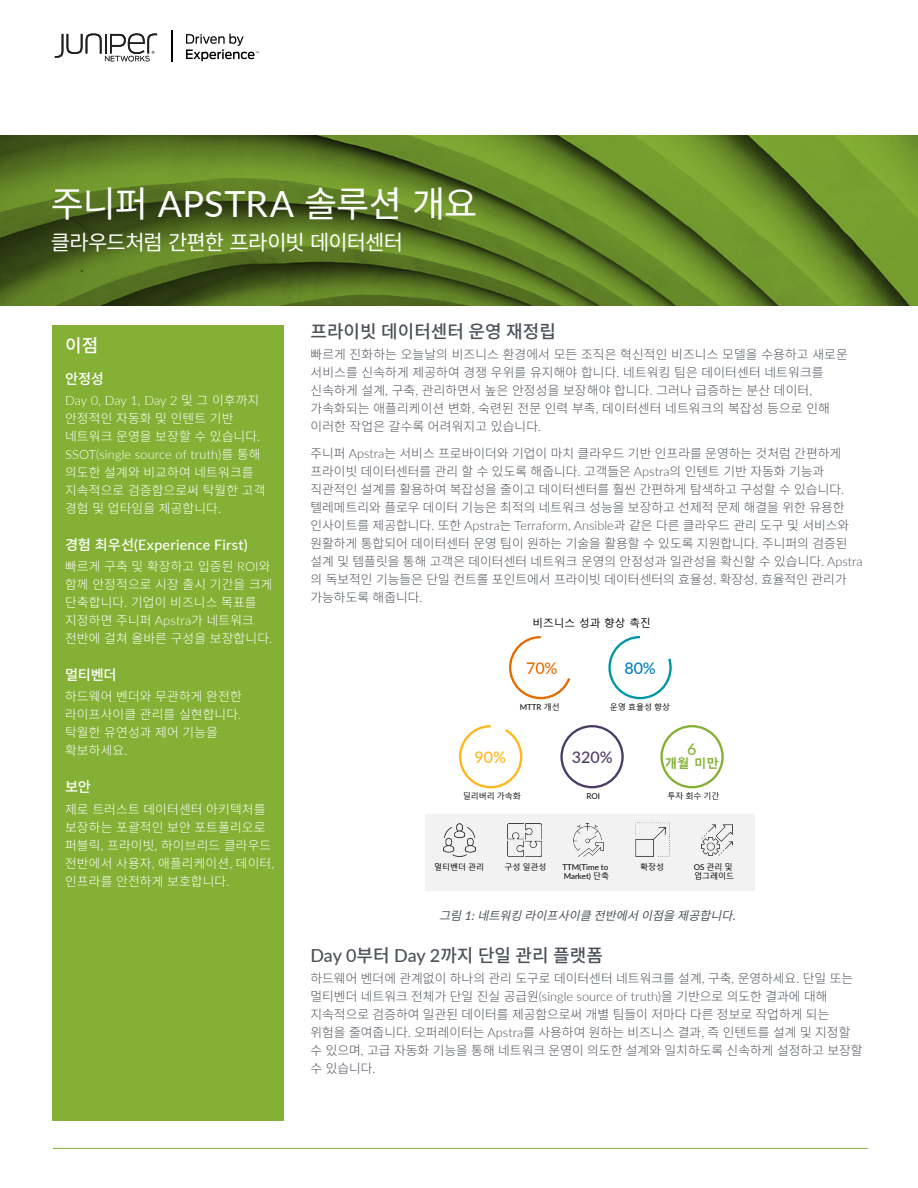
<style>
.page{position:relative;width:918px;height:1188px;background:#fff}
.page>*{position:absolute;margin:0;border:0;box-sizing:border-box;transform-origin:0 0}
.Cover_Title{font:36px "Source Han Sans KR";letter-spacing:-.025em;color:#fff}
.Cover_Subtitle{font:21px "Source Han Sans KR";letter-spacing:-.045em;color:#fff}
.t1{font:500 18px "Source Han Sans KR";color:#4d525a}
.t2{font:500 18px "Source Han Sans KR";color:#fff}
.t3{font:500 16.05px "Lato";color:#4b3b67}
.t4{font:500 16.05px "Lato";color:#e36b00}
.t5{font:500 16.05px "Lato";color:#037dba}
.t6{font:500 16.05px "Lato";color:#ffb71b}
.t7{font:500 16.05px "Lato";color:#84b135}
.t8{font:500 14.25px "Lato";letter-spacing:.02em;color:#fff}
.t9{font:500 14.25px "Source Han Sans KR";letter-spacing:-.015em;color:#fff}
.t10{font:300 12.75px/18px "Source Han Sans KR";color:#4d525a}
.t11{font:300 12.75px/18px "Source Han Sans KR";letter-spacing:.01em;color:#fff}
.t12{font:700 12.45px "Malgun Gothic";color:#84b135}
.Caption_-_Figure{font:italic 12px "Source Han Sans KR";color:#4d525a}
.t13{font:10.65px "Malgun Gothic";color:#000}
.t14{font:7.95px/9.6px "Malgun Gothic";color:#000}
.t15{font:7.95px/9.6px "Lato";color:#000}
.s1{font-family:"Lato"}
.s2{font-family:"Source Han Sans KR"}
.s3{font-family:"Malgun Gothic"}
</style>
<div class="page">
<hr style="left:171px;top:30px;width:1px;height:32px;background:#000">
<svg style="left:55px;top:33px;width:102px;height:28px"></svg>
<svg style="left:186px;top:34px;width:73px;height:27px"></svg>
<div style="left:52px;top:325px;width:232px;height:795px;background:#84b135"></div>
<hr style="left:53px;top:1148px;width:815px;height:1px;background:#84b135">
<svg style="left:0;top:135px;width:918px;height:171px;background:#5d7e25"></svg>
<div style="left:425px;top:815px;width:329px;height:76px;background:#f2f2f2"></div>
<svg style="left:509px;top:636px;width:62px;height:64px"></svg>
<svg style="left:608px;top:635px;width:64px;height:65px"></svg>
<svg style="left:459px;top:725px;width:64px;height:64px"></svg>
<div style="left:560px;top:725px;width:64px;height:63px;border:2px solid #4b3b67;border-radius:50%"></div>
<div style="left:660px;top:725px;width:64px;height:63px;border:2px solid #84b135;border-radius:50%"></div>
<img style="left:702px;top:824px;width:30px;height:31px">
<img style="left:635px;top:823px;width:32px;height:33px">
<img style="left:508px;top:823px;width:33px;height:33px">
<img style="left:573px;top:823px;width:30px;height:33px">
<img style="left:444px;top:823px;width:32px;height:33px">
<p class="Cover_Title" style="left:51px;top:184px;width:428px">주니퍼 <span class="s1">APSTRA</span> 솔루션 개요</p>
<p class="Cover_Subtitle" style="left:51px;top:230px;width:354px">클라우드처럼 간편한 프라이빗 데이터센터</p>
<h1 class="t2" style="left:65px;top:336px;width:35px">이점</h1>
<h2 class="t9" style="left:65px;top:371px;width:40px">안정성</h2>
<p class="t11" style="left:65px;top:392px;width:202px"><span class="s1">Day 0, Day 1, Day 2</span> 및 그 이후까지 안정적인 자동화 및 인텐트 기반 네트워크 운영을 보장할 수 있습니다<span class="s1">.<br>SSOT(single source of truth)</span>를 통해 의도한 설계와 비교하여 네트워크를 지속적으로 검증함으로써 탁월한 고객 경험 및 업타임을 제공합니다<span class="s1">.</span></p>
<h2 class="t8" style="left:65px;top:535px;width:184px"><span class="s2">경험 최우선</span>(Experience First)</h2>
<p class="t11" style="left:65px;top:558px;width:209px">빠르게 구축 및 확장하고 입증된 <span class="s1">ROI</span>와 함께 안정적으로 시장 출시 기간을 크게 단축합니다<span class="s1">.</span> 기업이 비즈니스 목표를 지정하면 주니퍼 <span class="s1">Apstra</span>가 네트워크 전반에 걸쳐 올바른 구성을 보장합니다<span class="s1">.</span></p>
<h2 class="t9" style="left:65px;top:667px;width:53px">멀티벤더</h2>
<p class="t11" style="left:65px;top:688px;width:178px">하드웨어 벤더와 무관하게 완전한 라이프사이클 관리를 실현합니다<span class="s1">. </span>탁월한 유연성과 제어 기능을 확보하세요<span class="s1">.</span></p>
<h2 class="t9" style="left:65px;top:779px;width:27px">보안</h2>
<p class="t11" style="left:65px;top:800px;width:211px">제로 트러스트 데이터센터 아키텍처를 보장하는 포괄적인 보안 포트폴리오로 퍼블릭<span class="s1">,</span> 프라이빗<span class="s1">,</span> 하이브리드 클라우드 전반에서 사용자<span class="s1">,</span> 애플리케이션<span class="s1">,</span> 데이터<span class="s1">, </span>인프라를 안전하게 보호합니다<span class="s1">.</span></p>
<h1 class="t1" style="left:310px;top:321px;width:247px">프라이빗 데이터센터 운영 재정립</h1>
<p class="t10" style="left:310px;top:346px;width:539px">빠르게 진화하는 오늘날의 비즈니스 환경에서 모든 조직은 혁신적인 비즈니스 모델을 수용하고 새로운 서비스를 신속하게 제공하여 경쟁 우위를 유지해야 합니다<span class="s1">.</span> 네트워킹 팀은 데이터센터 네트워크를 신속하게 설계<span class="s1">,</span> 구축<span class="s1">,</span> 관리하면서 높은 안정성을 보장해야 합니다<span class="s1">.</span> 그러나 급증하는 분산 데이터<span class="s1">, </span>가속화되는 애플리케이션 변화<span class="s1">,</span> 숙련된 전문 인력 부족<span class="s1">,</span> 데이터센터 네트워크의 복잡성 등으로 인해 이러한 작업은 갈수록 어려워지고 있습니다<span class="s1">.</span></p>
<p class="t10" style="left:310px;top:445px;width:554px">주니퍼 <span class="s1">Apstra</span>는 서비스 프로바이더와 기업이 마치 클라우드 기반 인프라를 운영하는 것처럼 간편하게 프라이빗 데이터센터를 관리 할 수 있도록 해줍니다<span class="s1">.</span> 고객들은 <span class="s1">Apstra</span>의 인텐트 기반 자동화 기능과 직관적인 설계를 활용하여 복잡성을 줄이고 데이터센터를 훨씬 간편하게 탐색하고 구성할 수 있습니다<span class="s1">. </span>텔레메트리와 플로우 데이터 기능은 최적의 네트워크 성능을 보장하고 선제적 문제 해결을 위한 유용한 인사이트를 제공합니다<span class="s1">.</span> 또한 <span class="s1">Apstra</span>는 <span class="s1">Terraform, Ansible</span>과 같은 다른 클라우드 관리 도구 및 서비스와 원활하게 통합되어 데이터센터 운영 팀이 원하는 기술을 활용할 수 있도록 지원합니다<span class="s1">.</span> 주니퍼의 검증된 설계 및 템플릿을 통해 고객은 데이터센터 네트워크 운영의 안정성과 일관성을 확신할 수 있습니다<span class="s1">. Apstra </span>의 독보적인 기능들은 단일 컨트롤 포인트에서 프라이빗 데이터센터의 효율성<span class="s1">,</span> 확장성<span class="s1">,</span> 효율적인 관리가 가능하도록 해줍니다<span class="s1">.</span></p>
<p class="t13" style="left:533px;top:617px;width:120px">비즈니스 성과 향상 촉진</p>
<p class="t4" style="left:526px;top:657px;width:33px">70%</p>
<p class="t5" style="left:624px;top:657px;width:33px">80%</p>
<p class="t15" style="left:520px;top:702px;width:42px">MTTR <span class="s3">개선</span></p>
<p class="t14" style="left:610px;top:703px;width:62px">운영 효율성 향상</p>
<p class="t6" style="left:474px;top:745px;width:33px">90%</p>
<p class="t3" style="left:572px;top:745px;width:42px">320%</p>
<p class="t7" style="left:687px;top:737px;width:11px">6</p>
<p class="t12" style="left:665px;top:756px;width:56px">개월 미만</p>
<p class="t14" style="left:463px;top:792px;width:60px">딜리버리 가속화</p>
<p class="t15" style="left:586px;top:791px;width:15px">ROI</p>
<p class="t14" style="left:667px;top:792px;width:54px">투자 회수 기간</p>
<p class="t14" style="left:434px;top:862px;width:52px">멀티벤더 관리</p>
<p class="t14" style="left:504px;top:862px;width:44px">구성 일관성</p>
<p class="t15" style="left:562px;top:862px;width:48px">TTM(Time to<br>Market) <span class="s3">단축</span></p>
<p class="t14" style="left:640px;top:862px;width:26px">확장성</p>
<p class="t14" style="left:694px;top:862px;width:42px"><span class="s1">OS</span> 관리 및 업그레이드</p>
<p class="Caption_-_Figure" style="left:439px;top:909px;width:302px">그림<span class="s1">1:</span>네트워킹 라이프사이클 전반에서 이점을 제공합니다<span class="s1">.</span></p>
<h1 class="t1" style="left:310px;top:945px;width:294px"><span class="s1">Day 0</span>부터 <span class="s1">Day 2</span>까지 단일 관리 플랫폼</h1>
<p class="t10" style="left:310px;top:970px;width:554px">하드웨어 벤더에 관계없이 하나의 관리 도구로 데이터센터 네트워크를 설계<span class="s1">,</span> 구축<span class="s1">,</span> 운영하세요<span class="s1">.</span> 단일 또는 멀티벤더 네트워크 전체가 단일 진실 공급원<span class="s1">(single source of truth)</span>을 기반으로 의도한 결과에 대해 지속적으로 검증하여 일관된 데이터를 제공함으로써 개별 팀들이 저마다 다른 정보로 작업하게 되는 위험을 줄여줍니다<span class="s1">.</span> 오퍼레이터는 <span class="s1">Apstra</span>를 사용하여 원하는 비즈니스 결과<span class="s1">,</span> 즉 인텐트를 설계 및 지정할 수 있으며<span class="s1">,</span> 고급 자동화 기능을 통해 네트워크 운영이 의도한 설계와 일치하도록 신속하게 설정하고 보장할 수 있습니다<span class="s1">.</span></p>
</div>
